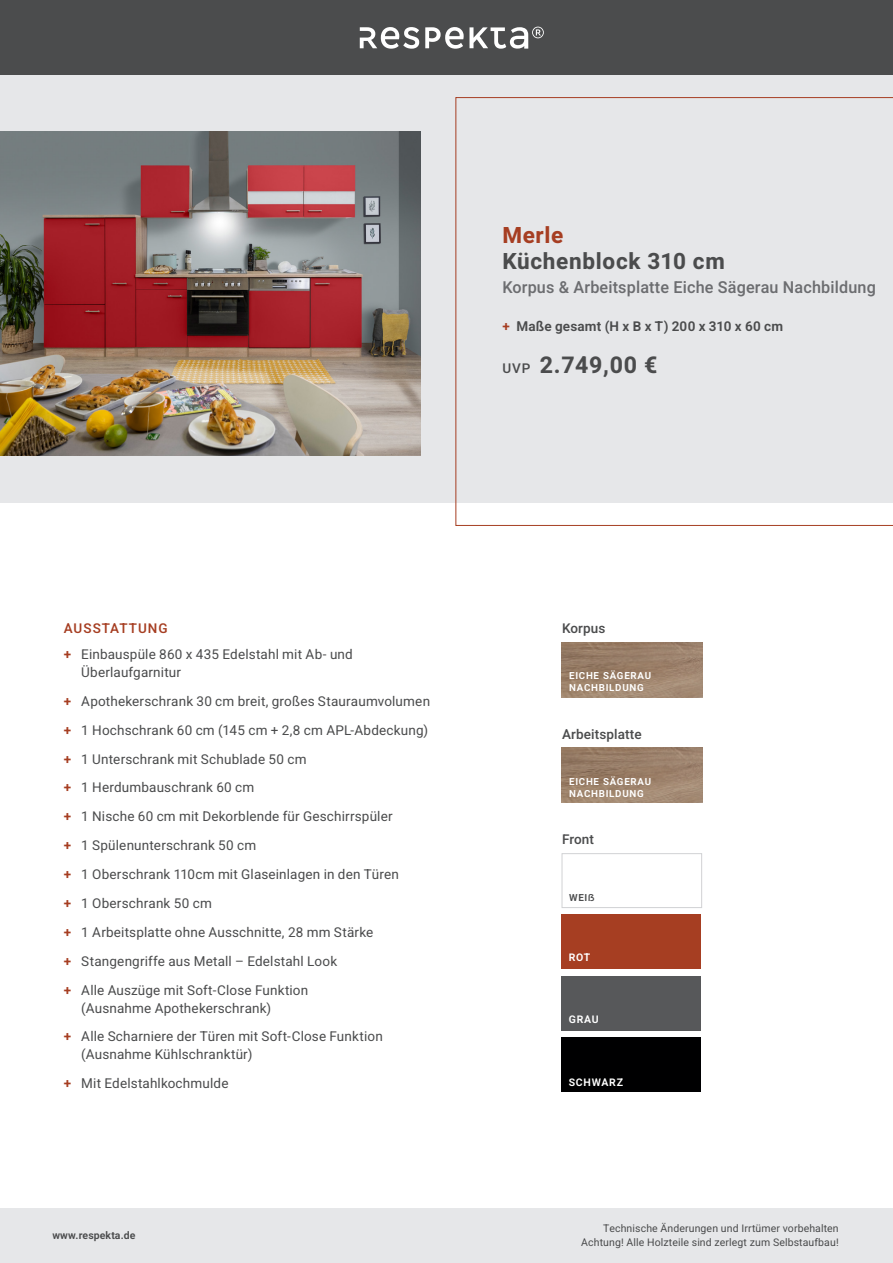
<style>
.page{position:relative;width:893px;height:1263px;background:#fff}
.page>*{position:absolute;margin:0;border:0;box-sizing:border-box;transform-origin:0 0}
.t1{font:700 23.1px "Heebo";color:#4b4c4d}
.t2{font:700 22.5px "Heebo";letter-spacing:.03em;color:#4b4c4d}
.t3{font:700 22.5px "Heebo";letter-spacing:.03em;color:#a63e22}
.t4{font:500 16.5px "Heebo";letter-spacing:.01em;color:#6c6d70}
.Absatzformat_2{font:13.5px/18px "Heebo";letter-spacing:.015em;color:#4b4c4d}
.Absatzformat_2-2{font:600 13.5px "Heebo";letter-spacing:.01em;color:#4b4c4d}
.t5{font:500 13.5px "Heebo";letter-spacing:.01em;color:#4b4c4d}
.t6{font:500 13.5px "Heebo";letter-spacing:.075em;color:#a63e22}
.t7{font:10.5px/13.5px "Heebo";letter-spacing:.01em;color:#4b4c4d;text-align:right}
.t8{font:600 10.5px "Heebo";letter-spacing:.01em;color:#4b4c4d}
.t9{font:600 10.5px "Heebo";letter-spacing:.075em;color:#fff}
.t10{font:600 9.75px "Heebo";letter-spacing:.075em;color:#fff}
.t11{font:600 9.75px "Heebo";color:#4b4c4d}
.s1{color:#a63e22}
.s2{font-weight:500;font-size:13.5px}
.s3{font-weight:600;color:#a63e22}
.s4{font-weight:500}
</style>
<div class="page">
<div style="left:0;top:0;width:893px;height:75px;background:#4b4c4d"></div>
<div style="left:0;top:1208px;width:893px;height:55px;background:#e6e7e9"></div>
<svg style="left:360px;top:27px;width:59px;height:22px"></svg>
<svg style="left:425px;top:27px;width:119px;height:22px"></svg>
<div style="left:0;top:75px;width:893px;height:428px;background:#e6e7e9"></div>
<svg style="left:455px;top:97px;width:438px;height:429px"></svg>
<img style="left:0;top:131px;width:421px;height:324px">
<img style="left:562px;top:748px;width:140px;height:54px">
<div style="left:562px;top:914px;width:139px;height:55px;background:#a63e22"></div>
<div style="left:562px;top:1037px;width:139px;height:55px;background:#000001"></div>
<img style="left:562px;top:642px;width:140px;height:55px">
<div style="left:562px;top:976px;width:139px;height:55px;background:#57585a"></div>
<div style="left:562px;top:853px;width:140px;height:55px;background:#fff;border:1px solid #d1d2d4"></div>
<p class="t3" style="left:502px;top:219px;width:63px">Merle</p>
<p class="t2" style="left:502px;top:246px;width:224px">Küchenblock 310 cm</p>
<p class="t4" style="left:502px;top:276px;width:375px">Korpus &amp; Arbeitsplatte Eiche Sägerau Nachbildung</p>
<p class="Absatzformat_2-2" style="left:502px;top:317px;width:282px"><span class="s1">+</span> Maße gesamt (H x B x T) 200 x 310 x 60 cm</p>
<p class="t1" style="left:502px;top:349px;width:157px"><span class="s2">UVP</span> 2.749,00 €</p>
<p class="t6" style="left:64px;top:619px;width:105px">AUSSTATTUNG</p>
<p class="Absatzformat_2" style="left:81px;top:645px;width:273px;text-indent:-17px"><span class="s3">+</span> Einbauspüle 860 x 435 Edelstahl mit Ab- und<br>Überlaufgarnitur</p>
<p class="Absatzformat_2" style="left:64px;top:692px;width:368px"><span class="s3">+</span> Apothekerschrank 30 cm breit, großes Stauraumvolumen</p>
<p class="Absatzformat_2" style="left:64px;top:721px;width:366px"><span class="s3">+</span> 1 Hochschrank 60 cm (145 cm + 2,8 cm APL-Abdeckung)</p>
<p class="Absatzformat_2" style="left:64px;top:750px;width:244px"><span class="s3">+</span> 1 Unterschrank mit Schublade 50 cm</p>
<p class="Absatzformat_2" style="left:64px;top:779px;width:192px"><span class="s3">+</span> 1 Herdumbauschrank 60 cm</p>
<p class="Absatzformat_2" style="left:64px;top:807px;width:330px"><span class="s3">+</span> 1 Nische 60 cm mit Dekorblende für Geschirrspüler</p>
<p class="Absatzformat_2" style="left:64px;top:836px;width:194px"><span class="s3">+</span> 1 Spülenunterschrank 50 cm</p>
<p class="Absatzformat_2" style="left:64px;top:865px;width:337px"><span class="s3">+</span> 1 Oberschrank 110cm mit Glaseinlagen in den Türen</p>
<p class="Absatzformat_2" style="left:64px;top:894px;width:150px"><span class="s3">+</span> 1 Oberschrank 50 cm</p>
<p class="Absatzformat_2" style="left:64px;top:923px;width:311px"><span class="s3">+</span> 1 Arbeitsplatte ohne Ausschnitte, 28 mm Stärke</p>
<p class="Absatzformat_2" style="left:64px;top:952px;width:275px"><span class="s3">+</span> Stangengriffe aus Metall – Edelstahl Look</p>
<p class="Absatzformat_2" style="left:81px;top:981px;width:229px;text-indent:-17px"><span class="s3">+</span> Alle Auszüge mit Soft-Close Funktion (Ausnahme Apothekerschrank)</p>
<p class="Absatzformat_2" style="left:81px;top:1028px;width:303px;text-indent:-17px"><span class="s3">+</span> Alle Scharniere der Türen mit Soft-Close Funktion (Ausnahme Kühlschranktür)</p>
<p class="Absatzformat_2" style="left:64px;top:1074px;width:166px"><span class="s3">+</span> Mit Edelstahlkochmulde</p>
<p class="t5" style="left:562px;top:619px;width:45px">Korpus</p>
<p class="t10" style="left:569px;top:669px;width:84px">EICHE SÄGERAU</p>
<p class="t10" style="left:569px;top:681px;width:76px">NACHBILDUNG</p>
<p class="t5" style="left:562px;top:725px;width:81px">Arbeitsplatte</p>
<p class="t10" style="left:569px;top:774px;width:84px">EICHE SÄGERAU</p>
<p class="t10" style="left:569px;top:786px;width:76px">NACHBILDUNG</p>
<p class="t5" style="left:562px;top:830px;width:34px">Front</p>
<p class="t11" style="left:569px;top:890px;width:27px">WEI<span class="s4">ẞ</span></p>
<p class="t9" style="left:569px;top:950px;width:23px">ROT</p>
<p class="t9" style="left:569px;top:1011px;width:32px">GRAU</p>
<p class="t9" style="left:569px;top:1074px;width:56px">SCHWARZ</p>
<p class="t8" style="left:52px;top:1228px;width:85px">www.respekta.de</p>
<p class="t7" style="left:581px;top:1222px;width:259px">Technische Änderungen und Irrtümer vorbehalten<br>Achtung! Alle Holzteile sind zerlegt zum Selbstaufbau!</p>
</div>
